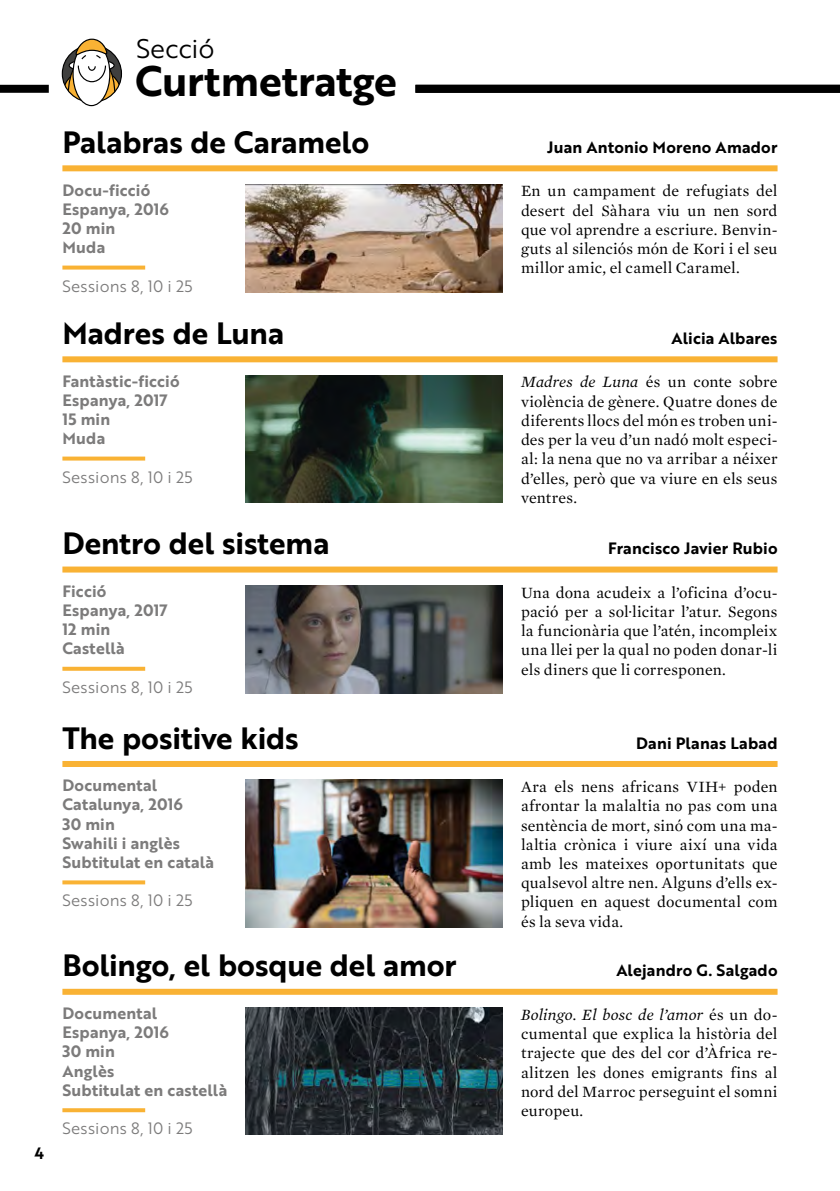
<style>
.page{position:relative;width:840px;height:1191px;background:#fff}
.page>*{position:absolute;margin:0;border:0;box-sizing:border-box;transform-origin:0 0}
.t1{font:41.6px "Brother 1816 Bold";letter-spacing:-.005em;color:#000}
.t2{font:30px "Brother 1816 Bold";letter-spacing:-.005em;color:#000}
.t3{font:26.2px "Brother 1816 Book";letter-spacing:-.01em;color:#000}
.t4{font:16px/19.2px "Mercury Text G1 Roman";letter-spacing:.01em;color:#000;text-align:justify}
.t5{font:16px/19.2px "Brother 1816 Bold";letter-spacing:.015em;color:#7c7b7b}
.t6{font:16px "Brother 1816 Bold";letter-spacing:.015em;color:#000}
.t7{font:16px "Brother 1816 Book";letter-spacing:.015em;color:#7c7b7b}
.t8{font:italic 16px "Mercury Text G1";letter-spacing:.01em;color:#000}
.s1{font-family:"Mercury Text G1";font-style:italic}
.s2{font-family:"Mercury Text G1 Roman";font-style:normal}
</style>
<div class="page">
<svg style="left:62px;top:39px;width:60px;height:67px"></svg>
<svg style="left:62px;top:265px;width:83px;height:4px"></svg>
<div style="left:0;top:85px;width:49px;height:8px;background:#000"></div>
<div style="left:415px;top:85px;width:424px;height:8px;background:#000"></div>
<div style="left:62px;top:165px;width:715px;height:6px;background:#f9b234"></div>
<img style="left:246px;top:184px;width:256px;height:108px">
<svg style="left:62px;top:456px;width:83px;height:4px"></svg>
<svg style="left:62px;top:667px;width:83px;height:4px"></svg>
<svg style="left:62px;top:880px;width:83px;height:4px"></svg>
<svg style="left:62px;top:1108px;width:83px;height:4px"></svg>
<div style="left:62px;top:356px;width:715px;height:6px;background:#f9b234"></div>
<div style="left:62px;top:566px;width:715px;height:6px;background:#f9b234"></div>
<div style="left:62px;top:761px;width:715px;height:6px;background:#f9b234"></div>
<div style="left:62px;top:988px;width:715px;height:6px;background:#f9b234"></div>
<img style="left:246px;top:375px;width:256px;height:128px">
<img style="left:246px;top:585px;width:256px;height:108px">
<img style="left:246px;top:779px;width:256px;height:148px">
<img style="left:246px;top:1007px;width:256px;height:127px">
<h3 class="t3" style="left:136px;top:29px;width:80px">Secció</h3>
<h1 class="t1" style="left:135px;top:49px;width:263px">Curtmetratge</h1>
<h2 class="t2" style="left:62px;top:119px;width:308px">Palabras de Caramelo</h2>
<p class="t5" style="left:62px;top:180px;width:108px">Docu-ficció<br>Espanya, 2016<br>20 min<br>Muda</p>
<p class="t7" style="left:62px;top:274px;width:132px">Sessions 8, 10 i 25</p>
<h2 class="t2" style="left:62px;top:310px;width:223px">Madres de Luna</h2>
<p class="t5" style="left:62px;top:371px;width:119px">Fantàstic-ficció<br>Espanya, 2017<br>15 min<br>Muda</p>
<p class="t7" style="left:62px;top:465px;width:132px">Sessions 8, 10 i 25</p>
<p class="t6" style="left:35px;top:1141px;width:11px">4</p>
<h2 class="t2" style="left:62px;top:520px;width:268px">Dentro del sistema</h2>
<p class="t5" style="left:62px;top:581px;width:107px">Ficció<br>Espanya, 2017<br>12 min<br>Castellà</p>
<p class="t7" style="left:62px;top:675px;width:132px">Sessions 8, 10 i 25</p>
<h2 class="t2" style="left:62px;top:715px;width:238px">The positive kids</h2>
<p class="t5" style="left:62px;top:775px;width:153px">Documental<br>Catalunya, 2016<br>30 min<br>Swahili i anglès<br>Subtitulat en català</p>
<p class="t7" style="left:62px;top:889px;width:132px">Sessions 8, 10 i 25</p>
<h2 class="t2" style="left:62px;top:942px;width:395px">Bolingo, el bosque del amor</h2>
<p class="t5" style="left:62px;top:1003px;width:166px">Documental<br>Espanya, 2016<br>30 min<br>Anglès<br>Subtitulat en castellà</p>
<p class="t7" style="left:62px;top:1116px;width:132px">Sessions 8, 10 i 25</p>
<p class="t6" style="left:547px;top:135px;width:232px">Juan Antonio Moreno Amador</p>
<p class="t4" style="left:520px;top:182px;width:258px">En un campament de refugiats del desert del Sàhara viu un nen sord que vol aprendre a escriure. Benvin&shy;guts al silenciós món de Kori i el seu millor amic, el camell Caramel.</p>
<p class="t6" style="left:671px;top:326px;width:107px">Alicia Albares</p>
<p class="t4" style="left:520px;top:372px;width:258px"><span class="s1">Madres de Luna</span> és un conte sobre violència de gènere. Quatre dones de diferents llocs del món es troben uni&shy;des per la veu d’un nadó molt especi&shy;al: la nena que no va arribar a néixer d’elles, però que va viure en els seus ventres.</p>
<p class="t6" style="left:608px;top:536px;width:171px">Francisco Javier Rubio</p>
<p class="t4" style="left:520px;top:583px;width:258px">Una dona acudeix a l’oficina d’ocu&shy;pació per a sol·licitar l’atur. Segons la funcionària que l’atén, incompleix una llei per la qual no poden donar-li els diners que li corresponen.</p>
<p class="t6" style="left:635px;top:730px;width:143px">Dani Planas Labad</p>
<p class="t4" style="left:520px;top:777px;width:258px">Ara els nens africans VIH+ poden afrontar la malaltia no pas com una sentència de mort, sinó com una ma&shy;laltia crònica i viure així una vida amb les mateixes oportunitats que qualsevol altre nen. Alguns d’ells ex&shy;pliquen en aquest documental com és la seva vida.</p>
<p class="t6" style="left:616px;top:958px;width:162px">Alejandro G. Salgado</p>
<p class="t8" style="left:520px;top:1005px;width:258px">Bolingo. El bosc de l’amor <span class="s2">és un do-</span></p>
<p class="t4" style="left:520px;top:1024px;width:258px">cumental que explica la història del trajecte que des del cor d’Àfrica re&shy;alitzen les dones emigrants fins al nord del Marroc perseguint el somni europeu.</p>
</div>
